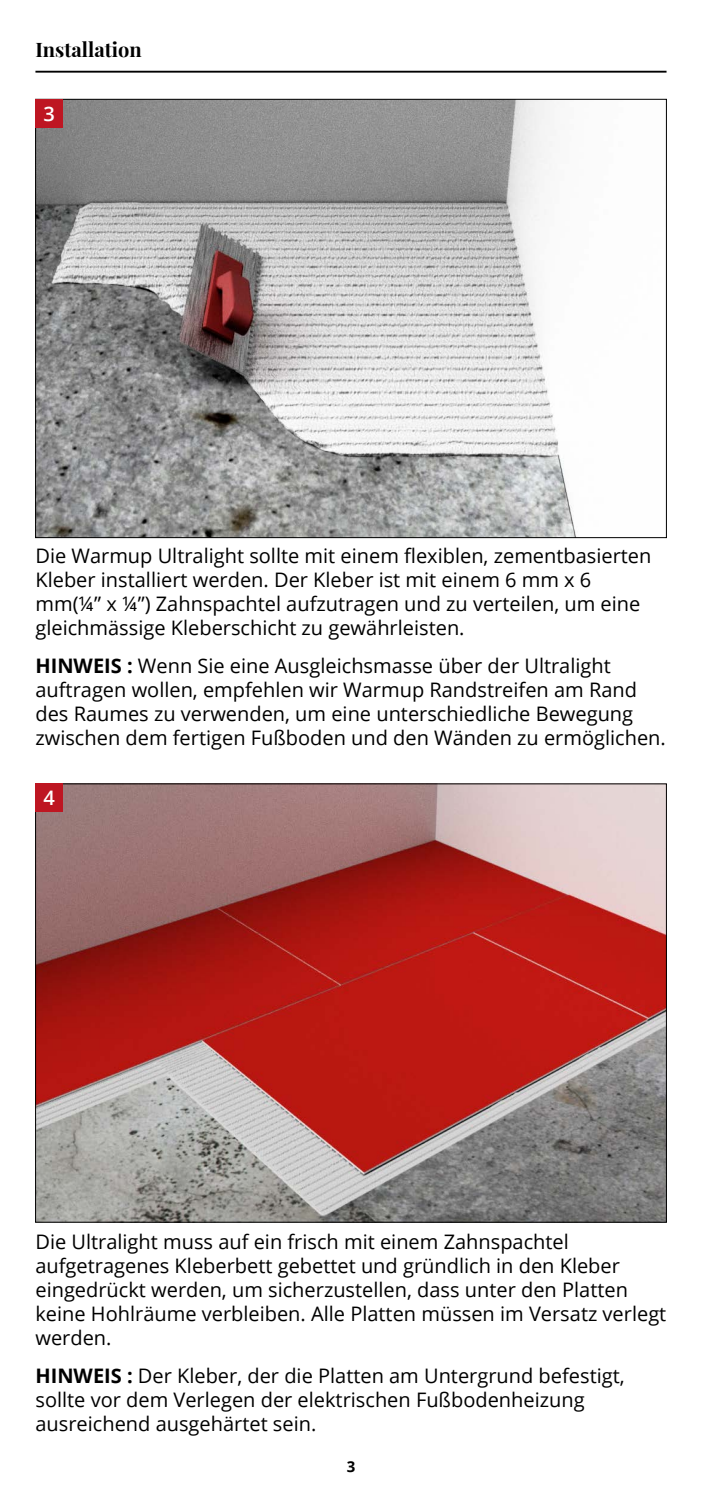
<style>
.page{position:relative;width:702px;height:1489px;background:#fff}
.page>*{position:absolute;margin:0;border:0;box-sizing:border-box;transform-origin:0 0}
.t1{font:20px/24px "Open Sans";color:#000}
.t2{font:700 20px "Playfair Display";color:#000}
.t3{font:600 20px "Open Sans";color:#fff}
.t4{font:700 15px "Open Sans";color:#000}
.s1{font-weight:700}
</style>
<div class="page">
<hr style="left:35px;top:71px;width:631px;height:2px;background:#000">
<img style="left:37px;top:101px;width:539px;height:434px">
<img style="left:37px;top:785px;width:627px;height:435px">
<div style="left:35px;top:99px;width:28px;height:28px;background:#be1622"></div>
<div style="left:35px;top:783px;width:28px;height:28px;background:#be1622"></div>
<p class="t2" style="left:35px;top:34px;width:108px">Installation</p>
<p class="t3" style="left:44px;top:100px;width:13px">3</p>
<p class="t1" style="left:35px;top:543px;width:617px">Die Warmup Ultralight sollte mit einem flexiblen, zementbasierten Kleber installiert werden. Der Kleber ist mit einem 6 mm x 6 mm(¼” x ¼”) Zahnspachtel aufzutragen und zu verteilen, um eine gleichmässige Kleberschicht zu gewährleisten.</p>
<p class="t1" style="left:35px;top:653px;width:632px"><span class="s1">HINWEIS :</span> Wenn Sie eine Ausgleichsmasse über der Ultralight auftragen wollen, empfehlen wir Warmup Randstreifen am Rand des Raumes zu verwenden, um eine unterschiedliche Bewegung zwischen dem fertigen Fußboden und den Wänden zu ermöglichen.</p>
<p class="t3" style="left:44px;top:784px;width:13px">4</p>
<p class="t1" style="left:35px;top:1229px;width:632px">Die Ultralight muss auf ein frisch mit einem Zahnspachtel aufgetragenes Kleberbett gebettet und gründlich in den Kleber eingedrückt werden, um sicherzustellen, dass unter den Platten keine Hohlräume verbleiben. Alle Platten müssen im Versatz verlegt werden.</p>
<p class="t1" style="left:35px;top:1363px;width:590px"><span class="s1">HINWEIS :</span> Der Kleber, der die Platten am Untergrund befestigt, sollte vor dem Verlegen der elektrischen Fußbodenheizung ausreichend ausgehärtet sein.</p>
<p class="t4" style="left:347px;top:1455px;width:10px">3</p>
</div>
